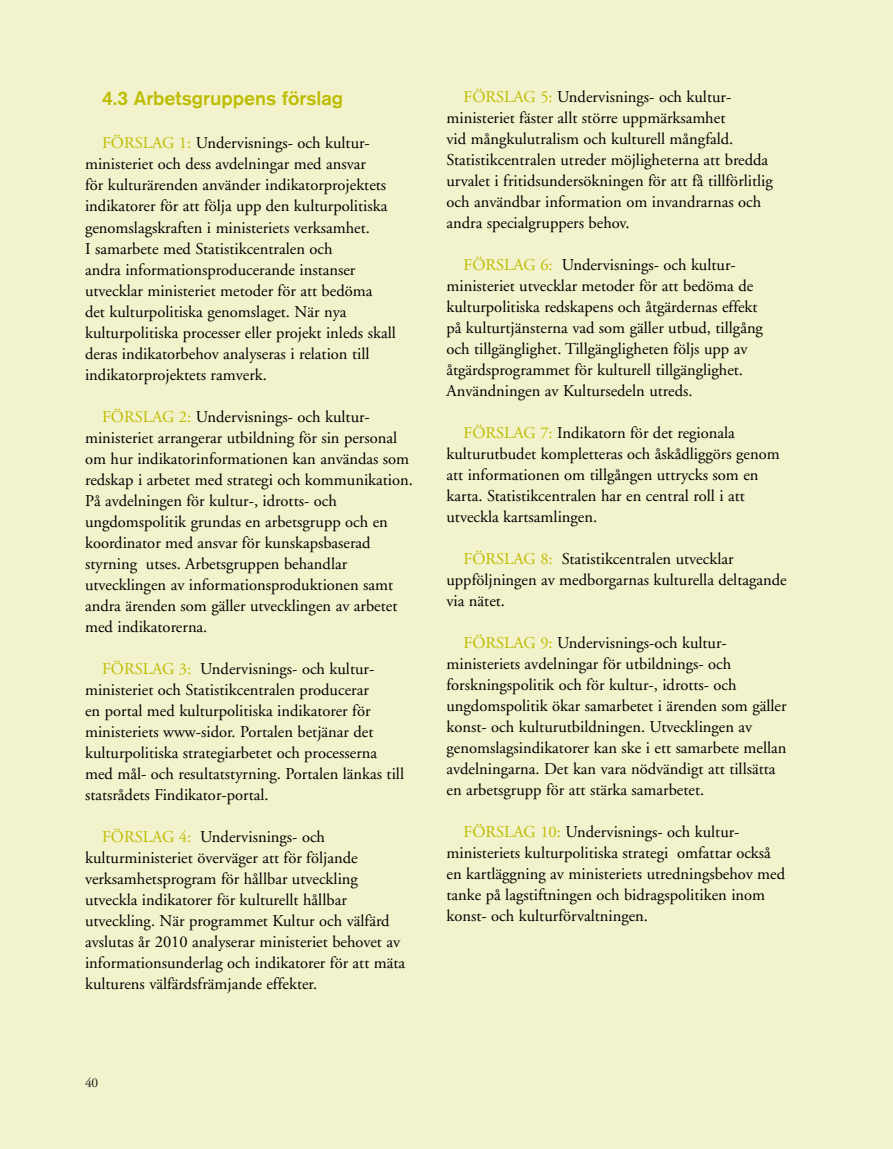
<style>
.page{position:relative;width:893px;height:1149px;background:#fff}
.page>*{position:absolute;margin:0;border:0;box-sizing:border-box;transform-origin:0 0}
.t1{font:500 19.5px "Akzidenz Grotesk BE";color:#bebc00}
.t2{font:16.5px/21px "Adobe Garamond";color:#000}
.t3{font:13.5px "Adobe Garamond";color:#1a1a1a}
.s1{color:#bebc00}
</style>
<div class="page">
<div style="left:0;top:0;width:893px;height:1148px;background:#f2f2cc"></div>
<p class="t1" style="left:102px;top:86px;width:243px">4.3 Arbetsgruppens förslag</p>
<p class="t2" style="left:85px;top:133px;width:312px;text-indent:17px"><span class="s1">FÖRSLAG 1:</span> Undervisnings- och kultur&shy;ministeriet och dess avdelningar med ansvar<br>för kulturärenden använder indikatorprojektets indikatorer för att följa upp den kulturpolitiska genomslagskraften i ministeriets verksamhet.<br>I samarbete med Statistikcentralen och<br>andra informationsproducerande instanser utvecklar ministeriet metoder för att bedöma det kulturpolitiska genomslaget. När nya kulturpolitiska processer eller projekt inleds skall deras indikatorbehov analyseras i relation till indikatorprojektets ramverk.</p>
<p class="t2" style="left:85px;top:406px;width:329px;text-indent:17px"><span class="s1">FÖRSLAG 2:</span> Undervisnings- och kultur&shy;ministeriet arrangerar utbildning för sin personal om hur indikatorinformationen kan användas som redskap i arbetet med strategi och kommunikation.<br>På avdelningen för kultur-, idrotts- och ungdomspolitik grundas en arbetsgrupp och en koordinator med ansvar för kunskapsbaserad styrning utses. Arbetsgruppen behandlar utvecklingen av informationsproduktionen samt andra ärenden som gäller utvecklingen av arbetet med indikatorerna.</p>
<p class="t2" style="left:85px;top:658px;width:321px;text-indent:17px"><span class="s1">FÖRSLAG 3:</span> Undervisnings- och kultur&shy;ministeriet och Statistikcentralen producerar<br>en portal med kulturpolitiska indikatorer för ministeriets www-sidor. Portalen betjänar det kulturpolitiska strategiarbetet och processerna med mål- och resultatstyrning. Portalen länkas till statsrådets Findikator-portal.</p>
<p class="t2" style="left:85px;top:826px;width:322px;text-indent:17px"><span class="s1">FÖRSLAG 4:</span> Undervisnings- och kulturministeriet överväger att för följande verksamhetsprogram för hållbar utveckling utveckla indikatorer för kulturellt hållbar utveckling. När programmet Kultur och välfärd avslutas år 2010 analyserar ministeriet behovet av informationsunderlag och indikatorer för att mäta kulturens välfärdsfrämjande effekter.</p>
<p class="t3" style="left:85px;top:1074px;width:15px">40</p>
<p class="t2" style="left:446px;top:86px;width:328px;text-indent:17px"><span class="s1">FÖRSLAG 5:</span> Undervisnings- och kultur&shy;ministeriet fäster allt större uppmärksamhet<br>vid mångkulutralism och kulturell mångfald.<br>Statistikcentralen utreder möjligheterna att bredda urvalet i fritidsundersökningen för att få tillförlitlig och användbar information om invandrarnas och andra specialgruppers behov.</p>
<p class="t2" style="left:446px;top:254px;width:318px;text-indent:17px"><span class="s1">FÖRSLAG 6:</span> Undervisnings- och kultur&shy;ministeriet utvecklar metoder för att bedöma de kulturpolitiska redskapens och åtgärdernas effekt på kulturtjänsterna vad som gäller utbud, tillgång och tillgänglighet. Tillgängligheten följs upp av åtgärdsprogrammet för kulturell tillgänglighet.<br>Användningen av Kultursedeln utreds.</p>
<p class="t2" style="left:446px;top:422px;width:335px;text-indent:17px"><span class="s1">FÖRSLAG 7:</span> Indikatorn för det regionala kulturutbudet kompletteras och åskådliggörs genom att informationen om tillgången uttrycks som en karta. Statistikcentralen har en central roll i att utveckla kartsamlingen.</p>
<p class="t2" style="left:446px;top:548px;width:342px;text-indent:17px"><span class="s1">FÖRSLAG 8:</span> Statistikcentralen utvecklar uppföljningen av medborgarnas kulturella deltagande via nätet.</p>
<p class="t2" style="left:446px;top:632px;width:342px;text-indent:17px"><span class="s1">FÖRSLAG 9:</span> Undervisnings-och kultur&shy;ministeriets avdelningar för utbildnings- och forskningspolitik och för kultur-, idrotts- och ungdomspolitik ökar samarbetet i ärenden som gäller konst- och kulturutbildningen. Utvecklingen av genomslagsindikatorer kan ske i ett samarbete mellan avdelningarna. Det kan vara nödvändigt att tillsätta en arbetsgrupp för att stärka samarbetet.</p>
<p class="t2" style="left:446px;top:821px;width:340px;text-indent:17px"><span class="s1">FÖRSLAG 10:</span> Undervisnings- och kultur&shy;ministeriets kulturpolitiska strategi omfattar också en kartläggning av ministeriets utredningsbehov med tanke på lagstiftningen och bidragspolitiken inom konst- och kulturförvaltningen.</p>
</div>
